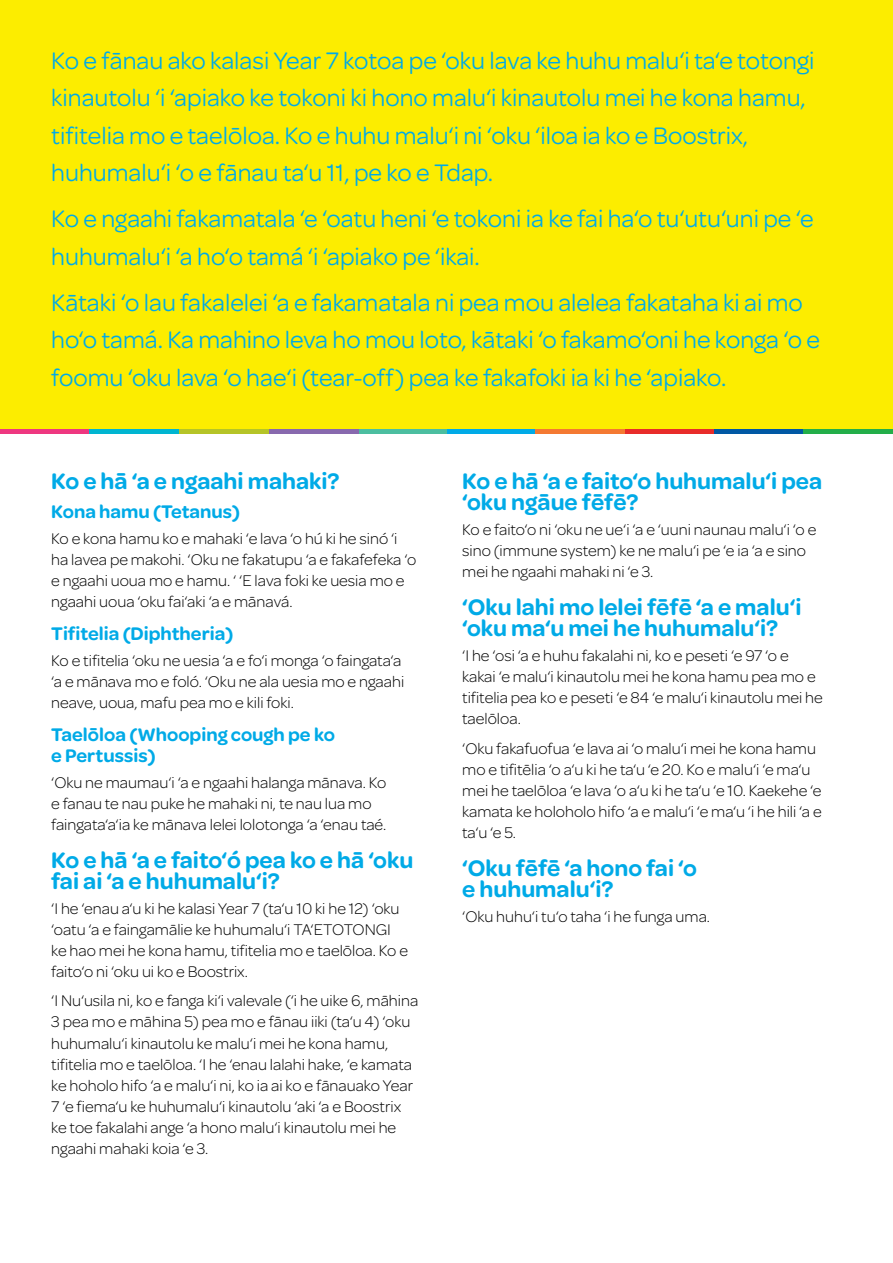
<style>
.page{position:relative;width:893px;height:1263px;background:#fff}
.page>*{position:absolute;margin:0;border:0;box-sizing:border-box;transform-origin:0 0}
.t1{font:25.5px/37.5px "Omnes";color:#00aae7}
.t2{font:600 24px/21px "Omnes";color:#00aae7}
.t3{font:600 19.5px/21px "Omnes";color:#00aae7}
.t4{font:300 16.5px/21px "Omnes";color:#000}
</style>
<div class="page">
<div style="left:0;top:0;width:893px;height:434px;background:#fced00"></div>
<div style="left:0;top:429px;width:90px;height:5px;background:#ee3780"></div>
<div style="left:90px;top:429px;width:89px;height:5px;background:#00b5d1"></div>
<div style="left:179px;top:429px;width:90px;height:5px;background:#b5c428"></div>
<div style="left:269px;top:429px;width:90px;height:5px;background:#8869ae"></div>
<div style="left:359px;top:429px;width:89px;height:5px;background:#4cbea0"></div>
<div style="left:447px;top:429px;width:90px;height:5px;background:#00aae7"></div>
<div style="left:535px;top:429px;width:90px;height:5px;background:#f47932"></div>
<div style="left:625px;top:429px;width:89px;height:5px;background:#e82c2a"></div>
<div style="left:714px;top:429px;width:90px;height:5px;background:#0058a4"></div>
<div style="left:803px;top:429px;width:90px;height:5px;background:#23ae49"></div>
<p class="t1" style="left:51px;top:40px;width:765px">Ko e fānau ako kalasi Year 7 kotoa pe ‘oku lava ke huhu malu‘i ta‘e totongi kinautolu ‘i ‘apiako ke tokoni ki hono malu‘i kinautolu mei he kona hamu, tifitelia mo e taelōloa. Ko e huhu malu‘i ni ‘oku ‘iloa ia ko e Boostrix, huhumalu‘i ‘o e fānau ta‘u 11, pe ko e Tdap.</p>
<h1 class="t1" style="left:51px;top:198px;width:764px">Ko e ngaahi fakamatala ‘e ‘oatu heni ‘e tokoni ia ke fai ha‘o tu‘utu‘uni pe ‘e huhumalu‘i ‘a ho‘o tamá ‘i ‘apiako pe ‘ikai.</h1>
<h1 class="t1" style="left:51px;top:282px;width:770px">Kātaki ‘o lau fakalelei ‘a e fakamatala ni pea mou alelea fakataha ki ai mo ho‘o tamá. Ka mahino leva ho mou loto, kātaki ‘o fakamo‘oni he konga ‘o e foomu ‘oku lava ‘o hae‘i (tear-off) pea ke fakafoki ia ki he ‘apiako.</h1>
<h2 class="t2" style="left:51px;top:469px;width:290px">Ko e hā ‘a e ngaahi mahaki?</h2>
<p class="t3" style="left:51px;top:500px;width:190px">Kona hamu (Tetanus)</p>
<p class="t4" style="left:51px;top:527px;width:367px">Ko e kona hamu ko e mahaki ‘e lava ‘o hú ki he sinó ‘i ha lavea pe makohi. ‘Oku ne fakatupu ‘a e fakafefeka ‘o e ngaahi uoua mo e hamu. ‘ ‘E lava foki ke uesia mo e ngaahi uoua ‘oku fai‘aki ‘a e mānavá.</p>
<p class="t3" style="left:51px;top:622px;width:184px">Tifitelia (Diphtheria)</p>
<p class="t4" style="left:51px;top:649px;width:355px">Ko e tifitelia ‘oku ne uesia ‘a e fo‘i monga ‘o faingata‘a ‘a e mānava mo e foló. ‘Oku ne ala uesia mo e ngaahi neave, uoua, mafu pea mo e kili foki.</p>
<p class="t3" style="left:51px;top:723px;width:285px">Taelōloa (Whooping cough pe ko e Pertussis)</p>
<p class="t4" style="left:51px;top:771px;width:337px">‘Oku ne maumau‘i ‘a e ngaahi halanga mānava. Ko e fanau te nau puke he mahaki ni, te nau lua mo faingata‘a‘ia ke mānava lelei lolotonga ‘a ‘enau taé.</p>
<h2 class="t2" style="left:51px;top:848px;width:364px">Ko e hā ‘a e faito‘ó pea ko e hā ‘oku fai ai ‘a e huhumalu‘i?</h2>
<p class="t4" style="left:51px;top:897px;width:358px">‘I he ‘enau a‘u ki he kalasi Year 7 (ta‘u 10 ki he 12) ‘oku ‘oatu ‘a e faingamālie ke huhumalu‘i TA‘ETOTONGI ke hao mei he kona hamu, tifitelia mo e taelōloa. Ko e faito‘o ni ‘oku ui ko e Boostrix.</p>
<p class="t4" style="left:51px;top:990px;width:369px">‘I Nu‘usila ni, ko e fanga ki‘i valevale (‘i he uike 6, māhina 3 pea mo e māhina 5) pea mo e fānau iiki (ta‘u 4) ‘oku huhumalu‘i kinautolu ke malu‘i mei he kona hamu, tifitelia mo e taelōloa. ‘I he ‘enau lalahi hake, ‘e kamata ke hoholo hifo ‘a e malu‘i ni, ko ia ai ko e fānauako Year 7 ‘e fiema‘u ke huhumalu‘i kinautolu ‘aki ‘a e Boostrix ke toe fakalahi ange ‘a hono malu‘i kinautolu mei he ngaahi mahaki koia ‘e 3.</p>
<h2 class="t2" style="left:462px;top:469px;width:362px">Ko e hā ‘a e faito‘o huhumalu‘i pea ‘oku ngāue fēfē?</h2>
<p class="t4" style="left:462px;top:519px;width:356px">Ko e faito‘o ni ‘oku ne ue‘i ‘a e ‘uuni naunau malu‘i ‘o e sino (immune system) ke ne malu‘i pe ‘e ia ‘a e sino mei he ngaahi mahaki ni ‘e 3.</p>
<h2 class="t2" style="left:462px;top:595px;width:341px">‘Oku lahi mo lelei fēfē ‘a e malu‘i ‘oku ma‘u mei he huhumalu‘i?</h2>
<p class="t4" style="left:462px;top:645px;width:362px">‘I he ‘osi ‘a e huhu fakalahi ni, ko e peseti ‘e 97 ‘o e kakai ‘e malu‘i kinautolu mei he kona hamu pea mo e tifitelia pea ko e peseti ‘e 84 ‘e malu‘i kinautolu mei he taelōloa.</p>
<p class="t4" style="left:462px;top:737px;width:361px">‘Oku fakafuofua ‘e lava ai ‘o malu‘i mei he kona hamu mo e tifitēlia ‘o a‘u ki he ta‘u ‘e 20. Ko e malu‘i ‘e ma‘u mei he taelōloa ‘e lava ‘o a‘u ki he ta‘u ‘e 10. Kaekehe ‘e kamata ke holoholo hifo ‘a e malu‘i ‘e ma‘u ‘i he hili ‘a e ta‘u ‘e 5.</p>
<h2 class="t2" style="left:462px;top:856px;width:236px">‘Oku fēfē ‘a hono fai ‘o e huhumalu‘i?</h2>
<p class="t4" style="left:462px;top:906px;width:249px">‘Oku huhu‘i tu‘o taha ‘i he funga uma.</p>
</div>
